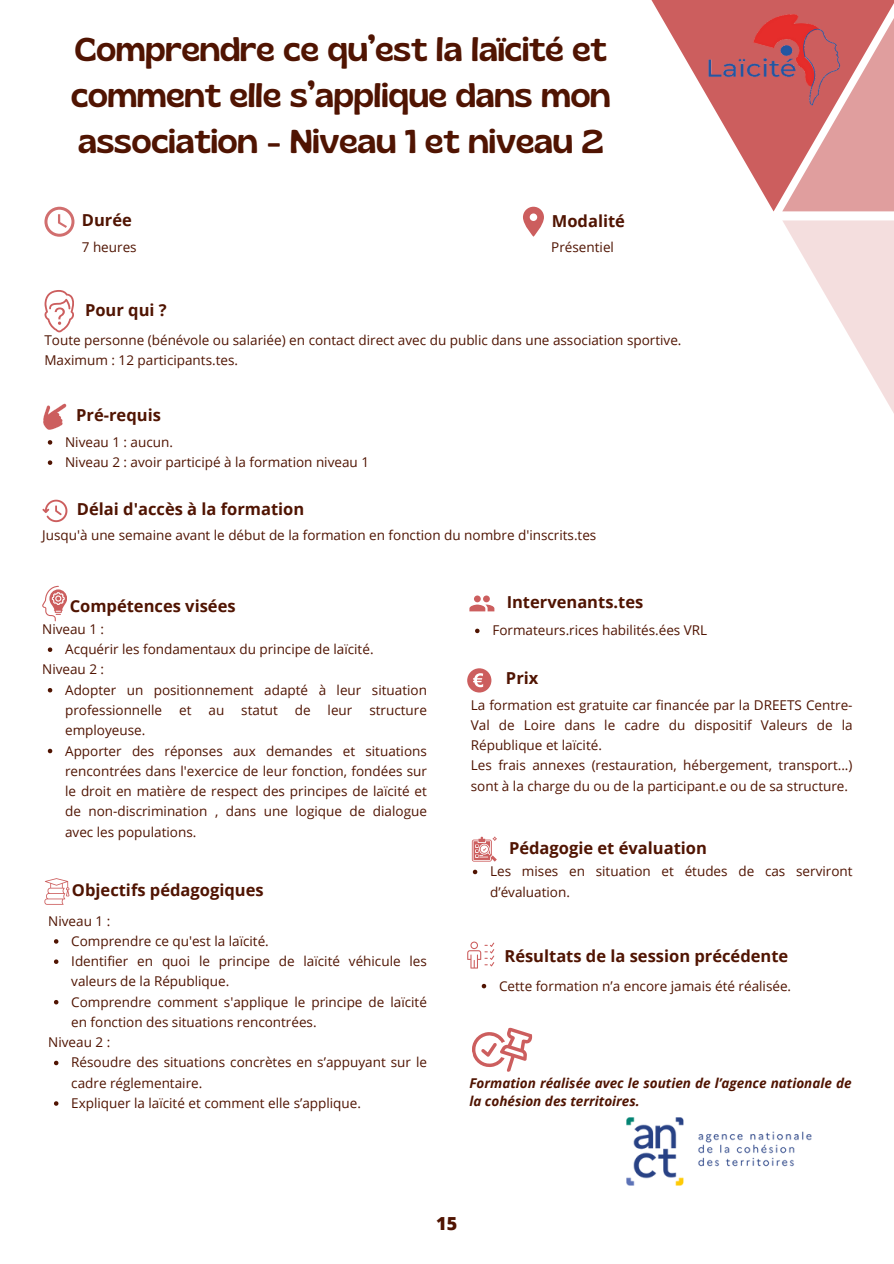
<style>
.page{position:relative;width:894px;height:1264px;background:#fff}
.page>*{position:absolute;margin:0;border:0;box-sizing:border-box;transform-origin:0 0}
.t1{font:33px/46.2px "Gliker";color:#501402;text-align:justify}
.t2{font:800 18px "Open Sans";color:#501402}
.t3{font:700 16.5px "Open Sans";color:#501402}
.t4{font:13.5px/20.2px "Open Sans";color:#501402}
.t5{font:italic 700 13.5px/18px "Open Sans";color:#501402}
</style>
<div class="page">
<svg style="left:782px;top:220px;width:111px;height:192px"></svg>
<svg style="left:651px;top:0;width:242px;height:211px"></svg>
<img style="left:688px;top:9px;width:171px;height:102px">
<svg style="left:44px;top:290px;width:30px;height:42px"></svg>
<svg style="left:48px;top:440px;width:4px;height:4px"></svg>
<svg style="left:48px;top:460px;width:4px;height:5px"></svg>
<svg style="left:43px;top:403px;width:24px;height:27px"></svg>
<svg style="left:42px;top:499px;width:25px;height:23px"></svg>
<svg style="left:523px;top:207px;width:21px;height:30px"></svg>
<svg style="left:44px;top:207px;width:30px;height:30px"></svg>
<svg style="left:42px;top:586px;width:25px;height:35px"></svg>
<svg style="left:48px;top:647px;width:4px;height:5px"></svg>
<svg style="left:48px;top:688px;width:4px;height:4px"></svg>
<svg style="left:48px;top:748px;width:4px;height:5px"></svg>
<svg style="left:54px;top:939px;width:4px;height:4px"></svg>
<svg style="left:54px;top:959px;width:4px;height:4px"></svg>
<svg style="left:54px;top:1000px;width:4px;height:4px"></svg>
<svg style="left:54px;top:1060px;width:4px;height:5px"></svg>
<svg style="left:54px;top:1101px;width:4px;height:4px"></svg>
<svg style="left:475px;top:628px;width:4px;height:5px"></svg>
<svg style="left:469px;top:595px;width:25px;height:16px"></svg>
<svg style="left:472px;top:869px;width:5px;height:5px"></svg>
<svg style="left:471px;top:836px;width:25px;height:25px"></svg>
<div style="left:467px;top:668px;width:24px;height:24px;background:#cc5e5e;border-radius:50%"></div>
<svg style="left:473px;top:673px;width:10px;height:14px"></svg>
<svg style="left:481px;top:983px;width:5px;height:5px"></svg>
<svg style="left:467px;top:941px;width:27px;height:27px"></svg>
<svg style="left:44px;top:878px;width:25px;height:26px"></svg>
<svg style="left:472px;top:1027px;width:61px;height:45px"></svg>
<img style="left:626px;top:1117px;width:185px;height:68px">
<h1 class="t1" style="left:71px;top:25px;width:541px">Comprendre ce qu’est la laïcité et comment elle s’applique dans mon association - Niveau 1 et niveau 2</h1>
<p class="t3" style="left:82px;top:209px;width:52px">Durée</p>
<p class="t3" style="left:551px;top:209px;width:75px">Modalité</p>
<p class="t4" style="left:82px;top:237px;width:56px">7 heures</p>
<h2 class="t4" style="left:551px;top:237px;width:64px">Présentiel</h2>
<p class="t3" style="left:85px;top:298px;width:83px">Pour qui ?</p>
<p class="t4" style="left:44px;top:330px;width:638px">Toute personne (bénévole ou salariée) en contact direct avec du public dans une association sportive.</p>
<h2 class="t4" style="left:44px;top:350px;width:195px">Maximum : 12 participants.tes.</h2>
<p class="t3" style="left:76px;top:403px;width:86px">Pré-requis</p>
<p class="t4" style="left:65px;top:431px;width:109px">Niveau 1 : aucun.</p>
<h2 class="t4" style="left:65px;top:452px;width:305px">Niveau 2 : avoir participé à la formation niveau 1</h2>
<h2 class="t3" style="left:77px;top:497px;width:229px">Délai d'accès à la formation</h2>
<p class="t4" style="left:42px;top:525px;width:555px">Jusqu'à une semaine avant le début de la formation en fonction du nombre d'inscrits.tes</p>
<p class="t3" style="left:70px;top:594px;width:167px">Compétences visées</p>
<p class="t4" style="left:42px;top:618px;width:63px">Niveau 1 :</p>
<p class="t4" style="left:65px;top:639px;width:310px">Acquérir les fondamentaux du principe de laïcité.</p>
<p class="t4" style="left:42px;top:659px;width:63px">Niveau 2 :</p>
<h2 class="t4" style="left:65px;top:679px;width:363px">Adopter un positionnement adapté à leur situation professionnelle</h2>
<h2 class="t4" style="left:179px;top:699px;width:14px">et</h2>
<h2 class="t4" style="left:208px;top:699px;width:17px">au</h2>
<h2 class="t4" style="left:241px;top:699px;width:38px">statut</h2>
<h2 class="t4" style="left:295px;top:699px;width:17px">de</h2>
<h2 class="t4" style="left:327px;top:699px;width:26px">leur</h2>
<h2 class="t4" style="left:369px;top:699px;width:59px">structure</h2>
<h2 class="t4" style="left:65px;top:720px;width:82px">employeuse.</h2>
<p class="t4" style="left:65px;top:740px;width:363px;text-align:justify">Apporter des réponses aux demandes et situations rencontrées dans l'exercice de leur fonction, fondées sur le droit en matière de respect des principes de laïcité et de non-discrimination , dans une logique de dialogue avec les populations.</p>
<p class="t3" style="left:72px;top:878px;width:193px">Objectifs pédagogiques</p>
<h2 class="t4" style="left:48px;top:910px;width:63px">Niveau 1 :</h2>
<p class="t4" style="left:71px;top:930px;width:199px">Comprendre ce qu'est la laïcité.</p>
<p class="t4" style="left:71px;top:950px;width:357px">Identifier en quoi le principe de laïcité véhicule les valeurs de la République.</p>
<p class="t4" style="left:71px;top:991px;width:357px">Comprendre comment s'applique le principe de laïcité en fonction des situations rencontrées.</p>
<p class="t4" style="left:48px;top:1031px;width:63px">Niveau 2 :</p>
<p class="t4" style="left:71px;top:1052px;width:357px">Résoudre des situations concrètes en s’appuyant sur le cadre réglementaire.</p>
<h2 class="t4" style="left:71px;top:1092px;width:291px">Expliquer la laïcité et comment elle s’applique.</h2>
<p class="t3" style="left:506px;top:590px;width:138px">Intervenants.tes</p>
<p class="t4" style="left:492px;top:620px;width:216px">Formateurs.rices habilités.ées VRL</p>
<p class="t3" style="left:506px;top:666px;width:34px">Prix</p>
<p class="t4" style="left:470px;top:694px;width:383px;text-align:justify">La formation est gratuite car financée par la DREETS Centre-Val de Loire dans le cadre du dispositif Valeurs de la République et laïcité.</p>
<p class="t4" style="left:470px;top:755px;width:383px">Les frais annexes (restauration, hébergement, transport...) sont à la charge du ou de la participant.e ou de sa structure.</p>
<p class="t3" style="left:509px;top:836px;width:199px">Pédagogie et évaluation</p>
<p class="t4" style="left:490px;top:861px;width:364px">Les mises en situation et études de cas serviront d’évaluation.</p>
<h2 class="t3" style="left:504px;top:944px;width:285px">Résultats de la session précédente</h2>
<p class="t4" style="left:499px;top:975px;width:293px">Cette formation n’a encore jamais été réalisée.</p>
<p class="t5" style="left:469px;top:1073px;width:383px">Formation réalisée avec le soutien de l’agence nationale de la cohésion des territoires.</p>
<p class="t2" style="left:436px;top:1210px;width:23px">15</p>
</div>
